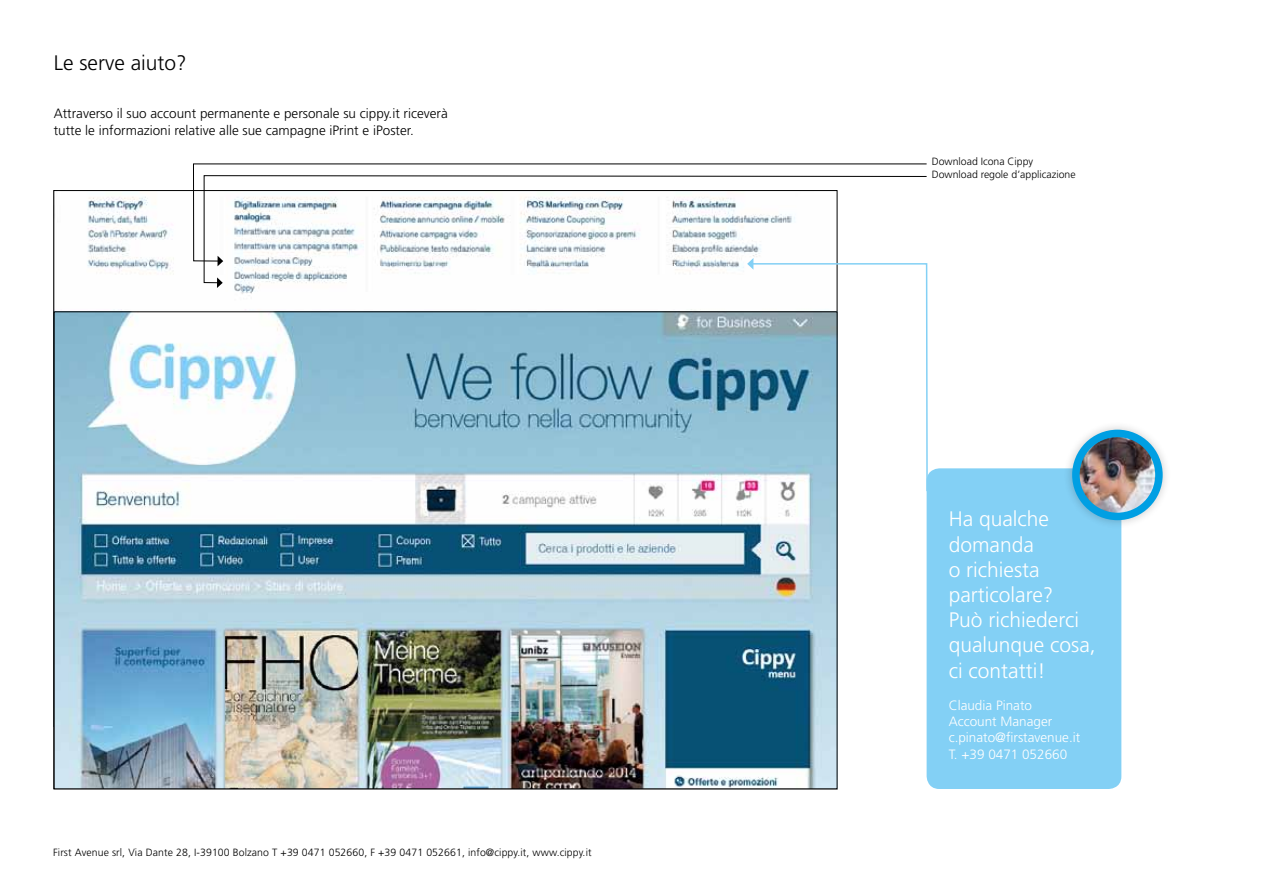
<style>
.page{position:relative;width:1263px;height:893px;background:#fff}
.page>*{position:absolute;margin:0;border:0;box-sizing:border-box;transform-origin:0 0}
.t1{font:300 21px/25.2px "Frutiger LT Std";color:#fff}
.t2{font:300 21px "Frutiger LT Std";color:#000}
.t3{font:300 13.5px/16.2px "Frutiger LT Std";color:#000}
.t4{font:300 13.5px/16.2px "Frutiger LT Std";color:#fff}
.t5{font:300 10.5px/13.5px "Frutiger LT Std";letter-spacing:.01em;color:#000}
</style>
<div class="page">
<div style="left:927px;top:468px;width:194px;height:321px;background:#83d0f5;border-radius:13px"></div>
<div style="left:1063px;top:421px;width:109px;height:108px;background:#000;opacity:.2"></div>
<img style="left:1076px;top:433px;width:83px;height:83px;border-radius:42px">
<div style="left:1072px;top:430px;width:91px;height:90px;border:8px solid #009fe3;border-radius:50%"></div>
<img style="left:56px;top:196px;width:691px;height:116px">
<img style="left:56px;top:314px;width:779px;height:473px">
<svg style="left:193px;top:164px;width:734px;height:97px"></svg>
<svg style="left:204px;top:175px;width:723px;height:108px"></svg>
<svg style="left:217px;top:277px;width:6px;height:11px"></svg>
<svg style="left:747px;top:258px;width:181px;height:235px"></svg>
<h1 class="t2" style="left:54px;top:51px;width:134px">Le serve aiuto?</h1>
<p class="t3" style="left:54px;top:106px;width:396px">Attraverso il suo account permanente e personale su cippy.it riceverà tutte le informazioni relative alle sue campagne iPrint e iPoster.</p>
<p class="t5" style="left:53px;top:846px;width:540px">First Avenue srl, Via Dante 28, I-39100 Bolzano T +39 0471 052660, F +39 0471 052661, info@cippy.it, www.cippy.it</p>
<p class="t5" style="left:932px;top:155px;width:145px">Download Icona Cippy<br>Download regole d’applicazione</p>
<h1 class="t1" style="left:949px;top:507px;width:149px">Ha qualche domanda<br>o richiesta particolare?<br>Può richiederci qualunque cosa, ci contatti!</h1>
<p class="t4" style="left:949px;top:697px;width:133px">Claudia Pinato<br>Account Manager c.pinato@firstavenue.it<br>T. +39 0471 052660</p>
</div>
